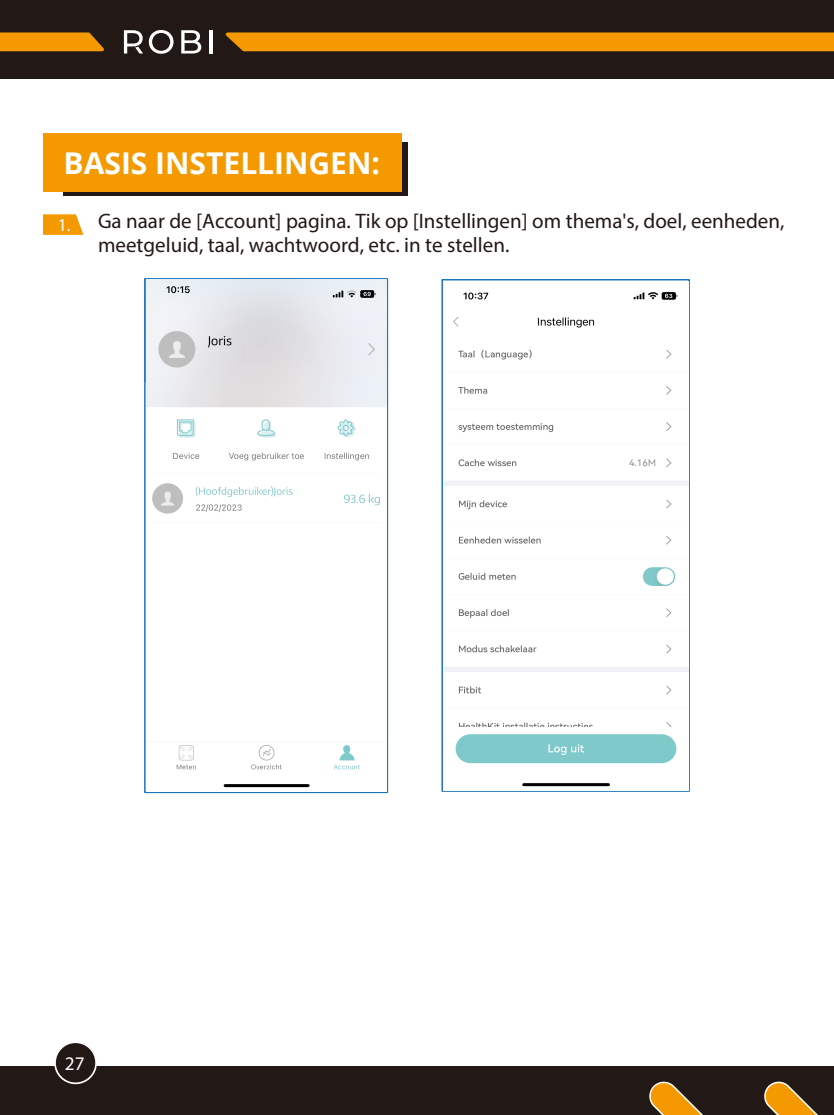
<style>
.page{position:relative;width:834px;height:1115px;background:#fff}
.page>*{position:absolute;margin:0;border:0;box-sizing:border-box;transform-origin:0 0}
.t1{font:700 30px "Open Sans";color:#fff}
.t2{font:300 21px/24px "Jost";color:#221815}
.t3{font:500 19.2px "Jost";color:#fff}
.t4{font:300 18px "Jost";color:#fff}
</style>
<div class="page">
<div style="left:0;top:1066px;width:834px;height:49px;background:#221815"></div>
<svg style="left:649px;top:1081px;width:169px;height:34px"></svg>
<div style="left:55px;top:1042px;width:41px;height:41px;background:#221815;border-radius:50%"></div>
<div style="left:54px;top:1041px;width:43px;height:43px;border:2px solid #fff;border-radius:50%"></div>
<div style="left:64px;top:142px;width:344px;height:54px;background:#221815"></div>
<div style="left:43px;top:133px;width:358px;height:59px;background:#f49a00"></div>
<svg style="left:43px;top:214px;width:40px;height:21px"></svg>
<div style="left:144px;top:278px;width:244px;height:515px;border:2px solid #1b75bb"></div>
<div style="left:441px;top:279px;width:249px;height:513px;border:2px solid #1b75bb"></div>
<div style="left:0;top:0;width:834px;height:78px;background:#221815"></div>
<div style="left:225px;top:32px;width:609px;height:19px;background:#f49a00"></div>
<svg style="left:0;top:32px;width:104px;height:19px;background:#e18e01"></svg>
<svg style="left:149px;top:30px;width:24px;height:24px"></svg>
<svg style="left:181px;top:30px;width:20px;height:23px"></svg>
<hr style="left:209px;top:30px;width:3px;height:23px;background:#fff">
<svg style="left:124px;top:30px;width:19px;height:23px"></svg>
<img style="left:146px;top:280px;width:240px;height:511px">
<img style="left:443px;top:281px;width:245px;height:509px">
<h1 class="t1" style="left:64px;top:142px;width:318px">BASIS INSTELLINGEN:</h1>
<p class="t2" style="left:98px;top:208px;width:688px">Ga naar de [Account] pagina. Tik op [Instellingen] om thema's, doel, eenheden, meetgeluid, taal, wachtwoord, etc. in te stellen.</p>
<p class="t4" style="left:58px;top:213px;width:14px">1.</p>
<p class="t3" style="left:65px;top:1051px;width:21px">27</p>
</div>
